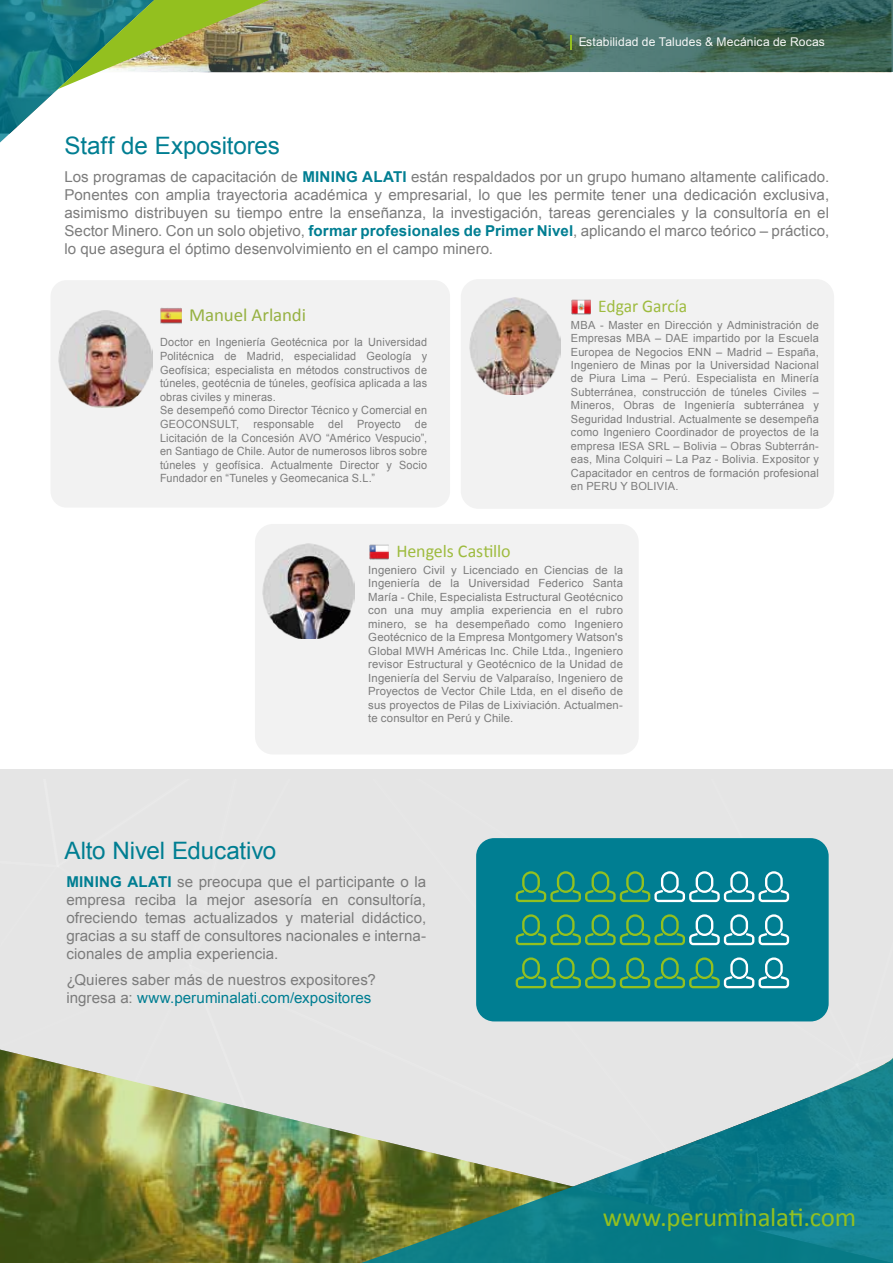
<style>
.page{position:relative;width:893px;height:1263px;background:#fff}
.page>*{position:absolute;margin:0;border:0;box-sizing:border-box;transform-origin:0 0}
.t1{font:26.7px "Calibri";letter-spacing:-.01em;color:#93c01f}
.t2{font:24px "Arial";letter-spacing:-.005em;color:#007e92}
.t3{font:18.6px "Calibri";letter-spacing:-.01em;color:#96b142}
.t4{font:18px "Calibri";letter-spacing:-.005em;color:#9ebb3f}
.t5{font:15px/18px "Arial";color:#7c7c7c;text-align:justify}
.t6{font:12px "Arial";letter-spacing:.01em;color:#fff}
.t7{font:11.4px/13.6px "Arial";letter-spacing:.015em;color:#7c7c7c;scale:.96 1}
.t8{font:11.25px/13.5px "Arial";letter-spacing:.015em;color:#7c7c7c;text-align:justify}
.s1{font-weight:700;color:#007e92}
.s2{color:#007e92}
</style>
<div class="page">
<div style="left:860px;top:779px;width:33px;height:135px;background:#e5e5e5"></div>
<div style="left:700px;top:779px;width:160px;height:135px;background:#e5e5e5"></div>
<div style="left:0;top:779px;width:188px;height:270px;background:#e5e5e5"></div>
<div style="left:83px;top:964px;width:105px;height:85px;background:#e5e5e5"></div>
<div style="left:188px;top:779px;width:512px;height:270px;background:#e5e5e5"></div>
<div style="left:476px;top:838px;width:353px;height:183px;background:#007e92;border-radius:18px"></div>
<svg style="left:516px;top:871px;width:273px;height:31px"></svg>
<svg style="left:516px;top:914px;width:377px;height:135px"></svg>
<img style="left:0;top:1049px;width:893px;height:214px">
<svg style="left:361px;top:1056px;width:532px;height:207px;background:#70a5a2"></svg>
<img style="left:270px;top:0;width:623px;height:72px">
<svg style="left:570px;top:36px;width:2px;height:14px"></svg>
<svg style="left:0;top:0;width:270px;height:142px"></svg>
<div style="left:461px;top:279px;width:373px;height:230px;background:#f2f2f2;border-radius:18px"></div>
<img style="left:469px;top:297px;width:91px;height:97px">
<img style="left:572px;top:299px;width:19px;height:16px">
<div style="left:255px;top:524px;width:384px;height:230px;background:#f2f2f2;border-radius:18px"></div>
<img style="left:369px;top:544px;width:19px;height:16px">
<img style="left:263px;top:543px;width:92px;height:95px">
<div style="left:51px;top:280px;width:399px;height:228px;background:#f2f2f2;border-radius:16px"></div>
<img style="left:161px;top:307px;width:20px;height:17px">
<img style="left:58px;top:310px;width:95px;height:97px">
<h2 class="t2" style="left:64px;top:129px;width:217px">Staff de Expositores</h2>
<p class="t6" style="left:578px;top:34px;width:248px">Estabilidad de Taludes &amp; Mecánica de Rocas</p>
<p class="t5" style="left:64px;top:168px;width:766px">Los programas de capacitación de <span class="s1">MINING ALATI</span> están respaldados por un grupo humano altamente calificado.<br>Ponentes con amplia trayectoria académica y empresarial, lo que les permite tener una dedicación exclusiva, asimismo distribuyen su tiempo entre la enseñanza, la investigación, tareas gerenciales y la consultoría en el Sector Minero. Con un solo objetivo, <span class="s1">formar profesionales de Primer Nivel</span>, aplicando el marco teórico – práctico, lo que asegura el óptimo desenvolvimiento en el campo minero.</p>
<h3 class="t3" style="left:189px;top:303px;width:118px">Manuel Arlandi</h3>
<p class="t7" style="left:160px;top:336px;width:280px">Doctor en Ingeniería Geotécnica por la Universidad Politécnica de Madrid, especialidad Geología y Geofísica; especialista en métodos constructivos de túneles, geotécnia de túneles, geofísica aplicada a las obras civiles y mineras.<br>Se desempeñó como Director Técnico y Comercial en GEOCONSULT, responsable del Proyecto de Licitación de la Concesión AVO “Américo Vespucio”, en Santiago de Chile. Autor de numerosos libros sobre túneles y geofísica. Actualmente Director y Socio Fundador en “Tuneles y Geomecanica S.L.”</p>
<h3 class="t4" style="left:598px;top:295px;width:90px">Edgar García</h3>
<p class="t8" style="left:571px;top:318px;width:249px">MBA - Master en Dirección y Administración de Empresas MBA – DAE impartido por la Escuela Europea de Negocios ENN – Madrid – España, Ingeniero de Minas por la Universidad Nacional de Piura Lima – Perú. Especialista en Minería Subterránea, construcción de túneles Civiles – Mineros, Obras de Ingeniería subterránea y Seguridad Industrial. Actualmente se desempeña como Ingeniero Coordinador de proyectos de la empresa IESA SRL – Bolivia – Obras Subterrán&shy;eas, Mina Colquiri – La Paz - Bolivia. Expositor y Capacitador en centros de formación profesional en PERU Y BOLIVIA.</p>
<h3 class="t4" style="left:396px;top:540px;width:116px">Hengels Castillo</h3>
<p class="t8" style="left:368px;top:563px;width:256px">Ingeniero Civil y Licenciado en Ciencias de la Ingeniería de la Universidad Federico Santa María - Chile, Especialista Estructural Geotécnico con una muy amplia experiencia en el rubro minero, se ha desempeñado como Ingeniero Geotécnico de la Empresa Montgomery Watson's Global MWH Américas Inc. Chile Ltda., Ingeniero revisor Estructural y Geotécnico de la Unidad de Ingeniería del Serviu de Valparaíso, Ingeniero de Proyectos de Vector Chile Ltda, en el diseño de sus proyectos de Pilas de Lixiviación. Actualmen&shy;te consultor en Perú y Chile.</p>
<h2 class="t2" style="left:64px;top:835px;width:214px">Alto Nivel Educativo</h2>
<p class="t5" style="left:66px;top:873px;width:361px"><span class="s1">MINING ALATI</span> se preocupa que el participante o la empresa reciba la mejor asesoría en consultoría, ofreciendo temas actualizados y material didáctico, gracias a su staff de consultores nacionales e interna&shy;cionales de amplia experiencia.</p>
<h3 class="t5" style="left:66px;top:971px;width:311px">¿Quieres saber más de nuestros expositores? ingresa a: <span class="s2">www.peruminalati.com/expositores</span></h3>
<h1 class="t1" style="left:603px;top:1201px;width:255px">www.peruminalati.com</h1>
</div>
